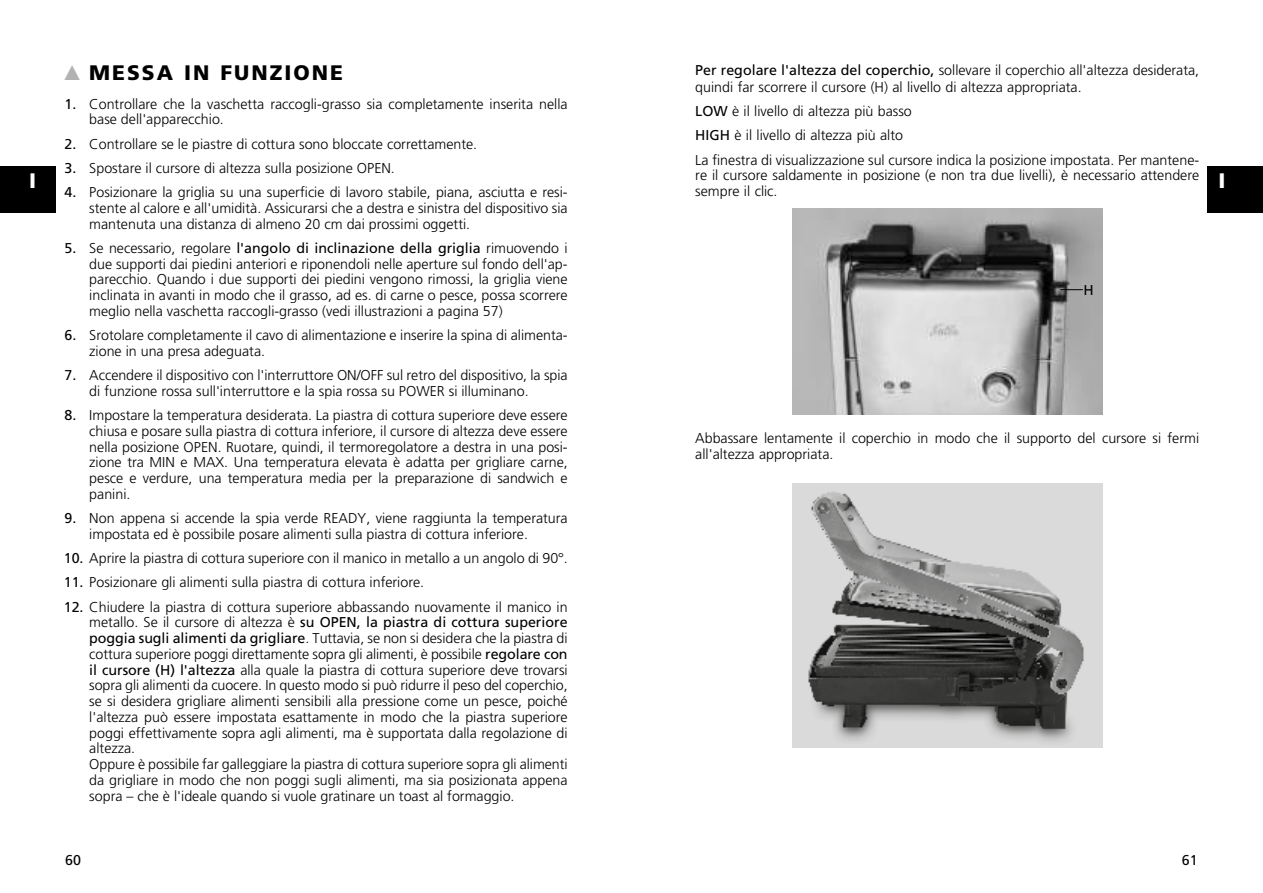
<style>
.page{position:relative;width:1263px;height:893px;background:#fff}
.page>*{position:absolute;margin:0;border:0;box-sizing:border-box;transform-origin:0 0}
.t1{font:900 21px "Frutiger";letter-spacing:.095em;color:#000}
.t2{font:900 21px "Frutiger";color:#fff}
.t3{font:300 14.25px/15.8px "Frutiger";color:#000}
.t4{font:14.25px "Frutiger";color:#000}
.s1{font-weight:400}
.s2{color:#b2b2b2}
</style>
<div class="page">
<div style="left:0;top:166px;width:55px;height:47px;background:#000"></div>
<div style="left:1208px;top:166px;width:55px;height:47px;background:#000"></div>
<img style="left:792px;top:208px;width:310px;height:206px">
<svg style="left:1060px;top:289px;width:23px;height:1px"></svg>
<img style="left:792px;top:484px;width:310px;height:264px">
<p class="t3" style="left:695px;top:62px;width:505px;line-height:17.1px"><span class="s1">Per regolare l'altezza del coperchio,</span> sollevare il coperchio all'altezza desiderata, quindi far scorrere il cursore (H) al livello di altezza appropriata.</p>
<p class="t3" style="left:695px;top:99px;width:505px;line-height:24.3px"><span class="s1">LOW</span> è il livello di altezza più basso<br><span class="s1">HIGH</span> è il livello di altezza più alto<br>La finestra di visualizzazione sul cursore indica la posizione impostata. Per mantene-</p>
<p class="t3" style="left:695px;top:168px;width:505px">re il cursore saldamente in posizione (e non tra due livelli), è necessario attendere sempre il clic.</p>
<h1 class="t1" style="left:64px;top:62px;width:281px"><span class="s2">▲</span> MESSA IN FUNZIONE</h1>
<p class="t3" style="left:89px;top:96px;width:480px;text-indent:-25px"><span class="s1">1.</span> Controllare che la vaschetta raccogli-grasso sia completamente inserita nella base dell'apparecchio.</p>
<p class="t3" style="left:65px;top:136px;width:414px"><span class="s1">2.</span> Controllare se le piastre di cottura sono bloccate correttamente.</p>
<p class="t3" style="left:65px;top:160px;width:332px"><span class="s1">3.</span> Spostare il cursore di altezza sulla posizione OPEN.</p>
<p class="t3" style="left:89px;top:185px;width:480px;text-align:justify;text-indent:-25px"><span class="s1">4.</span> Posizionare la griglia su una superficie di lavoro stabile, piana, asciutta e resi&shy;stente al calore e all'umidità. Assicurarsi che a destra e sinistra del dispositivo sia mantenuta una distanza di almeno 20 cm dai prossimi oggetti.</p>
<p class="t3" style="left:89px;top:240px;width:480px;text-align:justify;text-indent:-25px"><span class="s1">5.</span> Se necessario, regolare <span class="s1">l'angolo di inclinazione della griglia</span> rimuovendo i due supporti dai piedini anteriori e riponendoli nelle aperture sul fondo dell'ap&shy;parecchio. Quando i due supporti dei piedini vengono rimossi, la griglia viene inclinata in avanti in modo che il grasso, ad es. di carne o pesce, possa scorrere meglio nella vaschetta raccogli-grasso (vedi illustrazioni a pagina 57)</p>
<p class="t3" style="left:89px;top:328px;width:480px;text-indent:-25px"><span class="s1">6.</span> Srotolare completamente il cavo di alimentazione e inserire la spina di alimenta&shy;zione in una presa adeguata.</p>
<p class="t3" style="left:89px;top:368px;width:480px;text-indent:-25px"><span class="s1">7.</span> Accendere il dispositivo con l'interruttore ON/OFF sul retro del dispositivo, la spia di funzione rossa sull'interruttore e la spia rossa su POWER si illuminano.</p>
<p class="t3" style="left:89px;top:408px;width:480px;text-align:justify;text-indent:-25px"><span class="s1">8.</span> Impostare la temperatura desiderata. La piastra di cottura superiore deve essere chiusa e posare sulla piastra di cottura inferiore, il cursore di altezza deve essere nella posizione OPEN. Ruotare, quindi, il termoregolatore a destra in una posi&shy;zione tra MIN e MAX. Una temperatura elevata è adatta per grigliare carne, pesce e verdure, una temperatura media per la preparazione di sandwich e panini.</p>
<p class="t3" style="left:89px;top:511px;width:480px;text-indent:-25px"><span class="s1">9.</span> Non appena si accende la spia verde READY, viene raggiunta la temperatura impostata ed è possibile posare alimenti sulla piastra di cottura inferiore.</p>
<p class="t3" style="left:64px;top:551px;width:506px"><span class="s1">10.</span> Aprire la piastra di cottura superiore con il manico in metallo a un angolo di 90°.</p>
<p class="t3" style="left:64px;top:575px;width:362px"><span class="s1">11.</span> Posizionare gli alimenti sulla piastra di cottura inferiore.</p>
<p class="t3" style="left:89px;top:599px;width:480px;text-indent:-26px"><span class="s1">12.</span> Chiudere la piastra di cottura superiore abbassando nuovamente il manico in metallo. Se il cursore di altezza è <span class="s1">su OPEN, la piastra di cottura superiore poggia sugli alimenti da grigliare</span>. Tuttavia, se non si desidera che la piastra di cottura superiore poggi direttamente sopra gli alimenti, è possibile <span class="s1">regolare con il cursore (H) l'altezza</span> alla quale la piastra di cottura superiore deve trovarsi sopra gli alimenti da cuocere. In questo modo si può ridurre il peso del coperchio, se si desidera grigliare alimenti sensibili alla pressione come un pesce, poiché l'altezza può essere impostata esattamente in modo che la piastra superiore poggi effettivamente sopra agli alimenti, ma è supportata dalla regolazione di altezza.<br>Oppure è possibile far galleggiare la piastra di cottura superiore sopra gli alimenti da grigliare in modo che non poggi sugli alimenti, ma sia posizionata appena sopra – che è l'ideale quando si vuole gratinare un toast al formaggio.</p>
<h1 class="t2" style="left:29px;top:170px;width:9px">I</h1>
<h1 class="t2" style="left:1218px;top:170px;width:9px">I</h1>
<p class="t4" style="left:1083px;top:282px;width:12px">H</p>
<p class="t3" style="left:695px;top:431px;width:505px">Abbassare lentamente il coperchio in modo che il supporto del cursore si fermi all'altezza appropriata.</p>
<p class="t4" style="left:65px;top:853px;width:17px">60</p>
<p class="t4" style="left:1182px;top:853px;width:17px">61</p>
</div>
